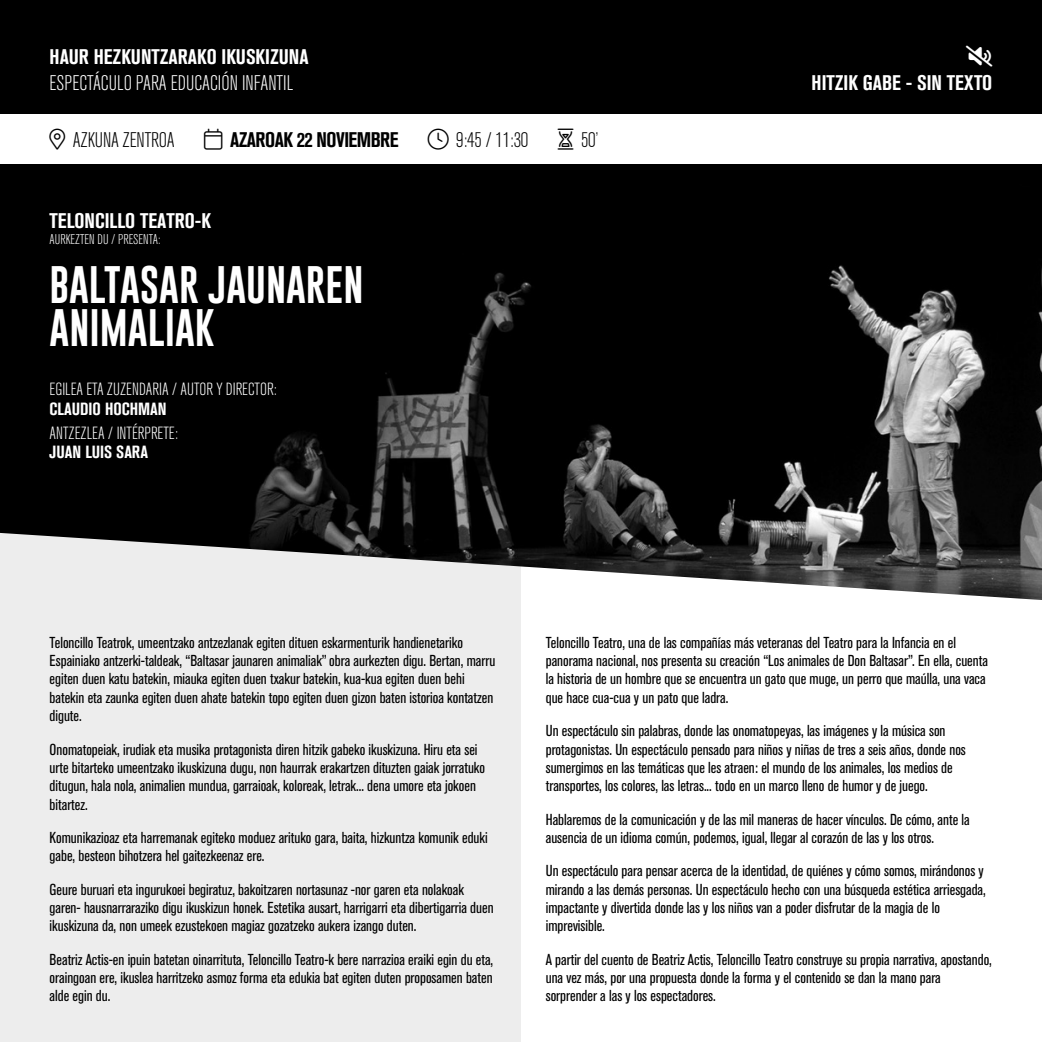
<style>
.page{position:relative;width:1042px;height:1042px;background:#fff}
.page>*{position:absolute;margin:0;border:0;box-sizing:border-box;transform-origin:0 0}
.t1{font:38.5px/43.8px "Gobold Lowplus";color:#fff}
.t2{font:300 condensed 21px/25.2px "Akzidenz Grotesk BQ";color:#fff}
.t3{font:700 condensed 21px "Akzidenz Grotesk BQ";color:#fff}
.t4{font:300 condensed 21px "Akzidenz Grotesk BQ";letter-spacing:-.01em;color:#000}
.t5{font:700 condensed 21px "Akzidenz Grotesk BQ";letter-spacing:-.025em;color:#000}
.t6{font:300 condensed 17.5px "Akzidenz Grotesk BQ";color:#fff}
.t7{font:700 condensed 17.5px "Akzidenz Grotesk BQ";color:#fff}
.Texto_espectáculos{font:condensed 15.75px/18.4px "Akzidenz Grotesk BQ";color:#000}
.t8{font:300 condensed 14px "Akzidenz Grotesk BQ";color:#fff}
.s1{font-weight:700}
</style>
<div class="page">
<div style="left:0;top:600px;width:521px;height:442px;background:#ededed"></div>
<img style="left:0;top:164px;width:1042px;height:436px">
<img style="left:0;top:164px;width:1px;height:434px">
<div style="left:0;top:0;width:1042px;height:114px;background:#000"></div>
<p class="t2" style="left:50px;top:45px;width:260px"><span class="s1">HAUR HEZKUNTZARAKO IKUSKIZUNA<br></span>ESPECTÁCULO PARA EDUCACIÓN INFANTIL</p>
<p class="t4" style="left:73px;top:129px;width:103px">AZKUNA ZENTROA</p>
<p class="t5" style="left:204px;top:128px;width:196px">✓ AZAROAK 22 NOVIEMBRE</p>
<p class="t4" style="left:456px;top:129px;width:74px">9:45 / 11:30</p>
<p class="t4" style="left:581px;top:129px;width:19px">50’</p>
<p class="t3" style="left:50px;top:209px;width:163px">TELONCILLO TEATRO-K</p>
<p class="t8" style="left:50px;top:232px;width:112px">AURKEZTEN DU / PRESENTA:</p>
<p class="t1" style="left:50px;top:265px;width:315px">BALTASAR JAUNAREN<br>ANIMALIAK</p>
<p class="t6" style="left:50px;top:380px;width:229px">EGILEA ETA ZUZENDARIA / AUTOR Y DIRECTOR:</p>
<p class="t7" style="left:50px;top:398px;width:118px">CLAUDIO HOCHMAN</p>
<p class="t6" style="left:50px;top:423px;width:130px">ANTZEZLEA / INTÉRPRETE:</p>
<p class="t7" style="left:50px;top:442px;width:100px">JUAN LUIS SARA</p>
<p class="t3" style="left:811px;top:70px;width:182px">HITZIK GABE - SIN TEXTO</p>
<p class="Texto_espectáculos" style="left:50px;top:633px;width:447px">Teloncillo Teatrok, umeentzako antzezlanak egiten dituen eskarmenturik handienetariko Espainiako antzerki-taldeak, “Baltasar jaunaren animaliak” obra aurkezten digu. Bertan, marru egiten duen katu batekin, miauka egiten duen txakur batekin, kua-kua egiten duen behi batekin eta zaunka egiten duen ahate batekin topo egiten duen gizon baten istorioa kontatzen digute.</p>
<p class="Texto_espectáculos" style="left:50px;top:740px;width:437px">Onomatopeiak, irudiak eta musika protagonista diren hitzik gabeko ikuskizuna. Hiru eta sei urte bitarteko umeentzako ikuskizuna dugu, non haurrak erakartzen dituzten gaiak jorratuko ditugun, hala nola, animalien mundua, garraioak, koloreak, letrak... dena umore eta jokoen bitartez.</p>
<p class="Texto_espectáculos" style="left:50px;top:828px;width:439px">Komunikazioaz eta harremanak egiteko moduez arituko gara, baita, hizkuntza komunik eduki gabe, besteon bihotzera hel gaitezkeenaz ere.</p>
<p class="Texto_espectáculos" style="left:50px;top:880px;width:445px">Geure buruari eta ingurukoei begiratuz, bakoitzaren nortasunaz -nor garen eta nolakoak garen- hausnarraraziko digu ikuskizun honek. Estetika ausart, harrigarri eta dibertigarria duen ikuskizuna da, non umeek ezustekoen magiaz gozatzeko aukera izango duten.</p>
<p class="Texto_espectáculos" style="left:50px;top:950px;width:445px;text-align:justify">Beatriz Actis-en ipuin batetan oinarrituta, Teloncillo Teatro-k bere narrazioa eraiki egin du eta, oraingoan ere, ikuslea harritzeko asmoz forma eta edukia bat egiten duten proposamen baten alde egin du.</p>
<p class="Texto_espectáculos" style="left:546px;top:633px;width:444px">Teloncillo Teatro, una de las compañías más veteranas del Teatro para la Infancia en el panorama nacional, nos presenta su creación “Los animales de Don Baltasar”. En ella, cuenta la historia de un hombre que se encuentra un gato que muge, un perro que maúlla, una vaca que hace cua-cua y un pato que ladra.</p>
<p class="Texto_espectáculos" style="left:546px;top:722px;width:421px">Un espectáculo sin palabras, donde las onomatopeyas, las imágenes y la música son protagonistas. Un espectáculo pensado para niños y niñas de tres a seis años, donde nos sumergimos en las temáticas que les atraen: el mundo de los animales, los medios de transportes, los colores, las letras... todo en un marco lleno de humor y de juego.</p>
<p class="Texto_espectáculos" style="left:546px;top:810px;width:425px">Hablaremos de la comunicación y de las mil maneras de hacer vínculos. De cómo, ante la ausencia de un idioma común, podemos, igual, llegar al corazón de las y los otros.</p>
<p class="Texto_espectáculos" style="left:546px;top:862px;width:441px">Un espectáculo para pensar acerca de la identidad, de quiénes y cómo somos, mirándonos y mirando a las demás personas. Un espectáculo hecho con una búsqueda estética arriesgada, impactante y divertida donde las y los niños van a poder disfrutar de la magia de lo imprevisible.</p>
<p class="Texto_espectáculos" style="left:546px;top:950px;width:447px">A partir del cuento de Beatriz Actis, Teloncillo Teatro construye su propia narrativa, apostando, una vez más, por una propuesta donde la forma y el contenido se dan la mano para sorprender a las y los espectadores.</p>
</div>
